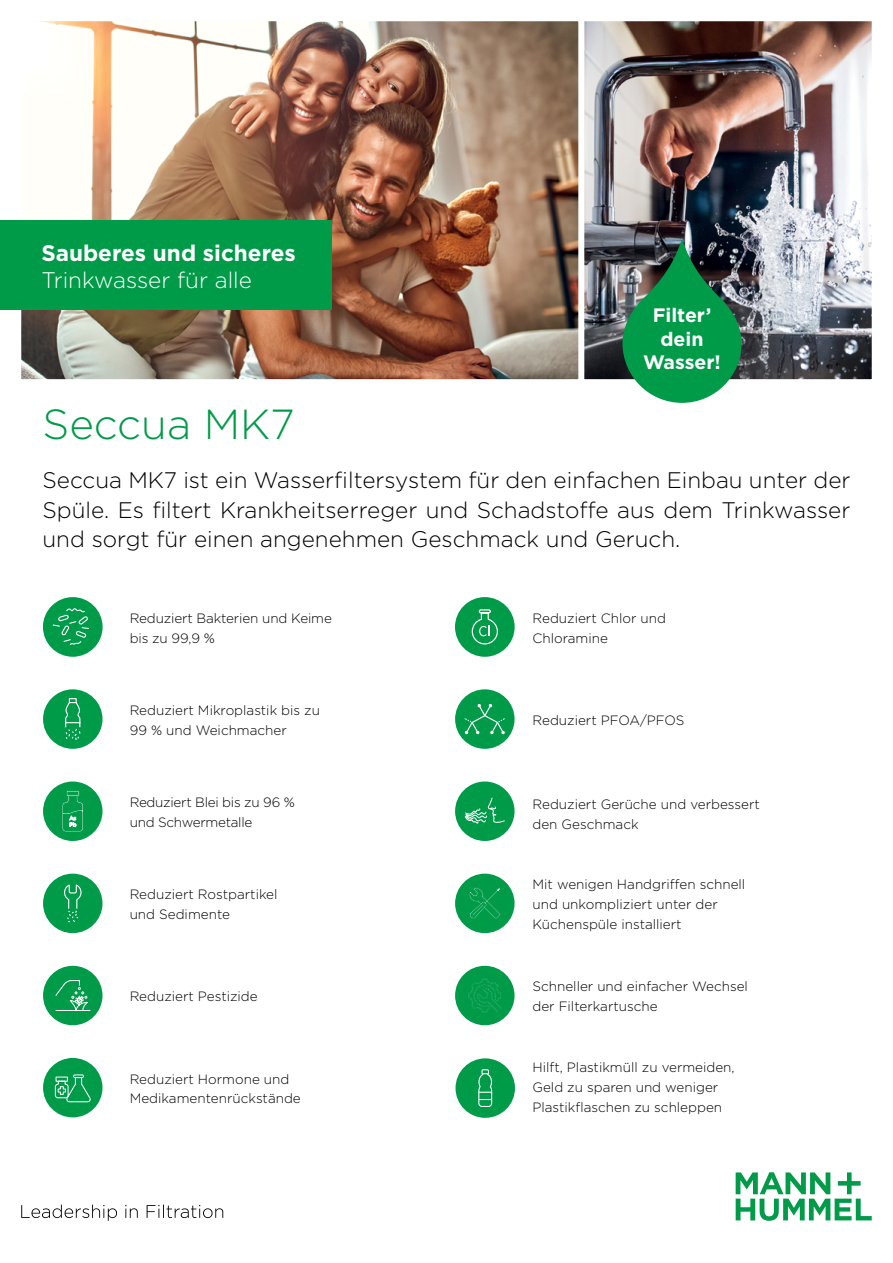
<style>
.page{position:relative;width:893px;height:1263px;background:#fff}
.page>*{position:absolute;margin:0;border:0;box-sizing:border-box;transform-origin:0 0}
.t1{font:300 42px "Gotham";color:#009b49}
.t2{font:300 22.5px/29.7px "Gotham";color:#000;text-align:justify}
.t3{font:700 22.5px "Gotham";color:#fff}
.t4{font:300 22.5px "Gotham";color:#fff}
.t5{font:700 19.5px/23.4px "Gotham";color:#fff;text-align:center}
.t6{font:300 13.5px/19.8px "Gotham";color:#000}
.t7{font:300 13.5px/19.8px "Gotham";letter-spacing:-.02em;color:#000}
</style>
<div class="page">
<img style="left:587px;top:21px;width:285px;height:359px">
<img style="left:12px;top:21px;width:575px;height:359px">
<svg style="left:736px;top:1172px;width:136px;height:49px"></svg>
<svg style="left:21px;top:1204px;width:202px;height:17px"></svg>
<div style="left:455px;top:597px;width:60px;height:60px;background:#009b49;border-radius:50%"></div>
<div style="left:455px;top:689px;width:60px;height:60px;background:#009b49;border-radius:50%"></div>
<div style="left:455px;top:781px;width:60px;height:60px;background:#009b49;border-radius:50%"></div>
<svg style="left:471px;top:609px;width:27px;height:36px"></svg>
<svg style="left:464px;top:704px;width:42px;height:30px"></svg>
<svg style="left:464px;top:797px;width:41px;height:27px"></svg>
<div style="left:455px;top:874px;width:60px;height:59px;background:#009b49;border-radius:50%"></div>
<svg style="left:469px;top:887px;width:32px;height:32px"></svg>
<div style="left:455px;top:966px;width:60px;height:59px;background:#009b49;border-radius:50%"></div>
<svg style="left:468px;top:979px;width:33px;height:33px"></svg>
<div style="left:43px;top:597px;width:60px;height:60px;background:#009b49;border-radius:50%"></div>
<svg style="left:52px;top:608px;width:37px;height:37px"></svg>
<div style="left:43px;top:689px;width:60px;height:60px;background:#009b49;border-radius:50%"></div>
<div style="left:43px;top:966px;width:60px;height:59px;background:#009b49;border-radius:50%"></div>
<div style="left:43px;top:1058px;width:60px;height:59px;background:#009b49;border-radius:50%"></div>
<div style="left:43px;top:874px;width:60px;height:59px;background:#009b49;border-radius:50%"></div>
<svg style="left:64px;top:884px;width:18px;height:39px"></svg>
<svg style="left:65px;top:698px;width:16px;height:42px"></svg>
<svg style="left:55px;top:980px;width:36px;height:31px"></svg>
<svg style="left:55px;top:1074px;width:36px;height:28px"></svg>
<div style="left:43px;top:781px;width:60px;height:60px;background:#009b49;border-radius:50%"></div>
<svg style="left:62px;top:790px;width:21px;height:42px"></svg>
<svg style="left:622px;top:239px;width:119px;height:164px"></svg>
<div style="left:0;top:221px;width:332px;height:89px;background:#009b49"></div>
<div style="left:455px;top:1058px;width:60px;height:60px;background:#009b49;border-radius:50%"></div>
<svg style="left:478px;top:1069px;width:14px;height:38px"></svg>
<h2 class="t3" style="left:41px;top:238px;width:256px">Sauberes und sicheres</h2>
<h2 class="t4" style="left:41px;top:266px;width:212px">Trinkwasser für alle</h2>
<h1 class="t1" style="left:43px;top:397px;width:254px">Seccua MK7</h1>
<h3 class="t5" style="left:643px;top:304px;width:79px">Filter’ dein<br>Wasser!</h3>
<h2 class="t2" style="left:43px;top:465px;width:809px">Seccua MK7 ist ein Wasserfiltersystem für den einfachen Einbau unter der Spüle. Es filtert Krankheitserreger und Schadstoffe aus dem Trinkwasser und sorgt für einen angenehmen Geschmack und Geruch.</h2>
<p class="t6" style="left:130px;top:608px;width:204px">Reduziert Bakterien und Keime bis zu 99,9 %</p>
<p class="t6" style="left:130px;top:700px;width:192px">Reduziert Mikroplastik bis zu<br>99 % und Weichmacher</p>
<p class="t7" style="left:130px;top:792px;width:167px">Reduziert Blei bis zu 96 % und Schwermetalle</p>
<p class="t6" style="left:130px;top:884px;width:149px">Reduziert Rostpartikel und Sedimente</p>
<p class="t6" style="left:130px;top:986px;width:130px">Reduziert Pestizide</p>
<p class="t6" style="left:130px;top:1068px;width:173px">Reduziert Hormone und<br>Medikamentenrückstände</p>
<p class="t6" style="left:532px;top:608px;width:135px">Reduziert Chlor und<br>Chloramine</p>
<p class="t6" style="left:532px;top:710px;width:153px">Reduziert PFOA/PFOS</p>
<p class="t6" style="left:532px;top:794px;width:229px">Reduziert Gerüche und verbessert den Geschmack</p>
<p class="t6" style="left:532px;top:874px;width:214px">Mit wenigen Handgriffen schnell und unkompliziert unter der<br>Küchenspüle installiert</p>
<p class="t6" style="left:532px;top:976px;width:217px">Schneller und einfacher Wechsel der Filterkartusche</p>
<p class="t6" style="left:532px;top:1057px;width:204px">Hilft, Plastikmüll zu vermeiden,<br>Geld zu sparen und weniger<br>Plastikflaschen zu schleppen</p>
</div>
